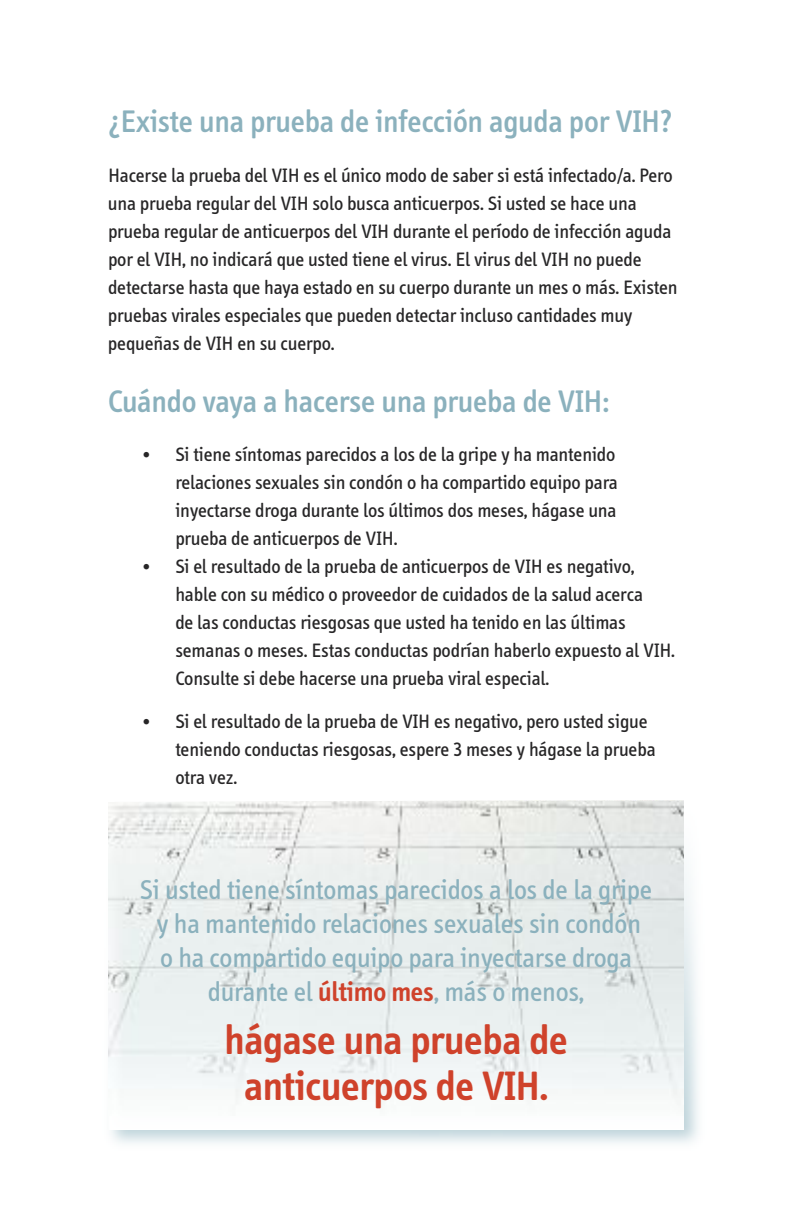
<style>
.page{position:relative;width:792px;height:1224px;background:#fff}
.page>*{position:absolute;margin:0;border:0;box-sizing:border-box;transform-origin:0 0}
.t1{font:600 42px/46px "Info";color:#cf422b;text-align:center}
.t2{font:500 32px "Info";color:#8bb1bd}
.t3{font:28px/34px "Info";color:#8bb1bd;text-align:center}
.t4{font:20px/28px "Info";color:#272627}
.s1{font-weight:600;color:#cf422b}
</style>
<div class="page">
<img style="left:108px;top:800px;width:576px;height:316px">
<h2 class="t2" style="left:108px;top:110px;width:566px">¿Existe una prueba de infección aguda por VIH?</h2>
<p class="t4" style="left:108px;top:163px;width:571px">Hacerse la prueba del VIH es el único modo de saber si está infectado/a. Pero una prueba regular del VIH solo busca anticuerpos. Si usted se hace una prueba regular de anticuerpos del VIH durante el período de infección aguda por el VIH, no indicará que usted tiene el virus. El virus del VIH no puede detectarse hasta que haya estado en su cuerpo durante un mes o más. Existen pruebas virales especiales que pueden detectar incluso cantidades muy pequeñas de VIH en su cuerpo.</p>
<h2 class="t2" style="left:108px;top:389px;width:503px">Cuándo vaya a hacerse una prueba de VIH:</h2>
<p class="t4" style="left:175px;top:442px;width:444px;text-indent:-34px">• Si tiene síntomas parecidos a los de la gripe y ha mantenido relaciones sexuales sin condón o ha compartido equipo para inyectarse droga durante los últimos dos meses, hágase una prueba de anticuerpos de VIH.</p>
<p class="t4" style="left:175px;top:554px;width:501px;text-indent:-34px">• Si el resultado de la prueba de anticuerpos de VIH es negativo, hable con su médico o proveedor de cuidados de la salud acerca<br>de las conductas riesgosas que usted ha tenido en las últimas semanas o meses. Estas conductas podrían haberlo expuesto al VIH.<br>Consulte si debe hacerse una prueba viral especial.</p>
<p class="t4" style="left:175px;top:709px;width:482px;text-indent:-34px">• Si el resultado de la prueba de VIH es negativo, pero usted sigue teniendo conductas riesgosas, espere 3 meses y hágase la prueba otra vez.</p>
<h3 class="t3" style="left:140px;top:875px;width:514px">Si usted tiene síntomas parecidos a los de la gripe y ha mantenido relaciones sexuales sin condón<br>o ha compartido equipo para inyectarse droga durante el <span class="s1">último mes</span>, más o menos,</h3>
<h1 class="t1" style="left:225px;top:1020px;width:345px">hágase una prueba de anticuerpos de VIH.</h1>
</div>
